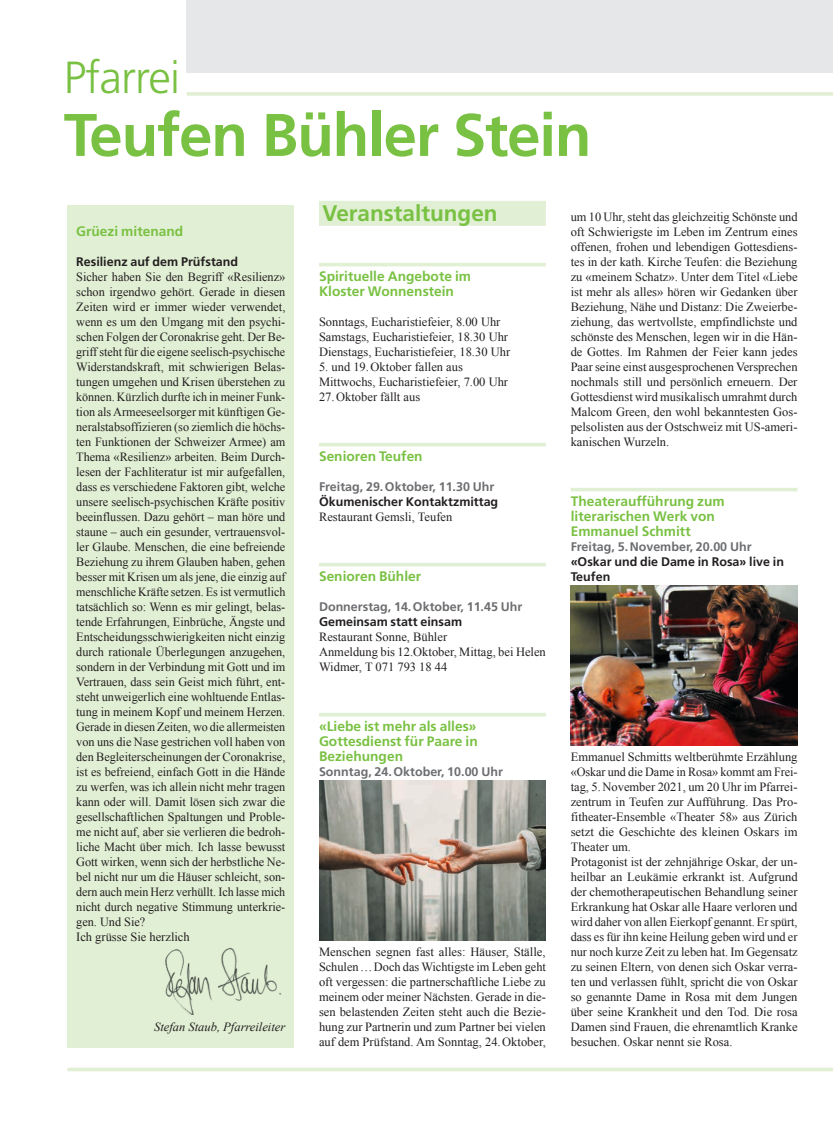
<style>
.page{position:relative;width:833px;height:1134px;background:#fff}
.page>*{position:absolute;margin:0;border:0;box-sizing:border-box;transform-origin:0 0}
.t1{font:700 60px "Frutiger LT Std";letter-spacing:-.02em;color:#79c142}
.t2{font:300 45px "Frutiger LT Std";letter-spacing:-.02em;color:#79c142}
.t3{font:700 22.5px "Frutiger LT Std";color:#79c142}
.t4{font:700 13.75px/15px "Frutiger LT Std";color:#79c142}
.t5{font:12.5px/15px "Times New Roman";color:#231f20}
.t6{font:700 12.5px "Frutiger LT Std";color:#6c6d70}
.t7{font:700 12.5px/15px "Frutiger LT Std";color:#231f20}
.t8{font:italic 12.5px "Times New Roman";color:#231f20}
</style>
<div class="page">
<div style="left:187px;top:0;width:646px;height:73px;background:#e6e7e9"></div>
<hr style="left:187px;top:92px;width:646px;height:4px;background:#e1efd4">
<hr style="left:67px;top:1068px;width:766px;height:3px;background:#e1efd4">
<div style="left:319px;top:201px;width:227px;height:25px;background:#e1efd4"></div>
<hr style="left:319px;top:263px;width:227px;height:3px;background:#e1efd4">
<hr style="left:319px;top:443px;width:227px;height:3px;background:#e1efd4">
<hr style="left:319px;top:563px;width:227px;height:3px;background:#e1efd4">
<hr style="left:319px;top:713px;width:227px;height:3px;background:#e1efd4">
<img style="left:319px;top:780px;width:227px;height:160px">
<hr style="left:570px;top:488px;width:227px;height:3px;background:#e1efd4">
<img style="left:570px;top:586px;width:227px;height:159px">
<div style="left:67px;top:206px;width:227px;height:842px;background:#e1efd4"></div>
<img style="left:165px;top:947px;width:117px;height:68px">
<h2 class="t2" style="left:64px;top:52px;width:118px">Pfarrei</h2>
<h1 class="t1" style="left:64px;top:100px;width:529px">Teufen Bühler Stein</h1>
<p class="t4" style="left:76px;top:223px;width:108px">Grüezi mitenand</p>
<p class="t7" style="left:76px;top:254px;width:163px">Resilienz auf dem Prüfstand</p>
<p class="t5" style="left:76px;top:269px;width:211px">Sicher haben Sie den Begriff «Resilienz» schon irgendwo gehört. Gerade in diesen Zeiten wird er immer wieder verwendet, wenn es um den Umgang mit den psychi&shy;schen Folgen der Coronakrise geht. Der Be&shy;griff steht für die eigene seelisch-psychische Widerstandskraft, mit schwierigen Belas&shy;tungen umgehen und Krisen überstehen zu können. Kürzlich durfte ich in meiner Funk&shy;tion als Armeeseelsorger mit künftigen Ge&shy;neralstabsoffizieren (so ziemlich die höchs&shy;ten Funktionen der Schweizer Armee) am Thema «Resilienz» arbeiten. Beim Durch&shy;lesen der Fachliteratur ist mir aufgefallen, dass es verschiedene Faktoren gibt, welche unsere seelisch-psychischen Kräfte positiv beeinflussen. Dazu gehört – man höre und staune – auch ein gesunder, vertrauensvol&shy;ler Glaube. Menschen, die eine befreiende Beziehung zu ihrem Glauben haben, gehen besser mit Krisen um als jene, die einzig auf menschliche Kräfte setzen. Es ist vermutlich tatsächlich so: Wenn es mir gelingt, belas&shy;tende Erfahrungen, Einbrüche, Ängste und Entscheidungsschwierigkeiten nicht einzig durch rationale Überlegungen anzugehen, sondern in der Verbindung mit Gott und im Vertrauen, dass sein Geist mich führt, ent&shy;steht unweigerlich eine wohltuende Entlas&shy;tung in meinem Kopf und meinem Herzen.<br>Gerade in diesen Zeiten, wo die allermeisten von uns die Nase gestrichen voll haben von den Begleiterscheinungen der Coronakrise, ist es befreiend, einfach Gott in die Hände zu werfen, was ich allein nicht mehr tragen kann oder will. Damit lösen sich zwar die gesellschaftlichen Spaltungen und Proble&shy;me nicht auf, aber sie verlieren die bedroh&shy;liche Macht über mich. Ich lasse bewusst Gott wirken, wenn sich der herbstliche Ne&shy;bel nicht nur um die Häuser schleicht, son&shy;dern auch mein Herz verhüllt. Ich lasse mich nicht durch negative Stimmung unterkrie&shy;gen. Und Sie?<br>Ich grüsse Sie herzlich</p>
<p class="t8" style="left:154px;top:1018px;width:133px">Stefan Staub, Pfarreileiter</p>
<h3 class="t3" style="left:322px;top:199px;width:177px">Veranstaltungen</h3>
<p class="t4" style="left:319px;top:268px;width:154px">Spirituelle Angebote im<br>Kloster Wonnenstein</p>
<p class="t5" style="left:319px;top:314px;width:193px">Sonntags, Eucharistiefeier, 8.00 Uhr<br>Samstags, Eucharistiefeier, 18.30 Uhr<br>Dienstags, Eucharistiefeier, 18.30 Uhr</p>
<p class="t5" style="left:319px;top:359px;width:191px">5. und 19.Oktober fallen aus<br>Mittwochs, Eucharistiefeier, 7.00 Uhr<br>27.Oktober fällt aus</p>
<p class="t4" style="left:319px;top:448px;width:105px">Senioren Teufen</p>
<p class="t6" style="left:319px;top:479px;width:177px">Freitag, 29.Oktober, 11.30 Uhr</p>
<p class="t7" style="left:319px;top:494px;width:181px">Ökumenischer Kontaktzmittag</p>
<p class="t5" style="left:319px;top:509px;width:135px">Restaurant Gemsli, Teufen</p>
<p class="t4" style="left:319px;top:568px;width:104px">Senioren Bühler</p>
<p class="t6" style="left:319px;top:599px;width:205px">Donnerstag, 14.Oktober, 11.45 Uhr</p>
<p class="t7" style="left:319px;top:614px;width:145px">Gemeinsam statt einsam</p>
<p class="t5" style="left:319px;top:629px;width:228px">Restaurant Sonne, Bühler<br>Anmeldung bis 12.Oktober, Mittag, bei Helen<br>Widmer, T 071 793 18 44</p>
<p class="t4" style="left:319px;top:718px;width:160px;text-align:justify">«Liebe ist mehr als alles» Gottesdienst für Paare in Beziehungen</p>
<p class="t6" style="left:319px;top:764px;width:185px">Sonntag, 24.Oktober, 10.00 Uhr</p>
<p class="t5" style="left:319px;top:944px;width:228px;text-align:justify">Menschen segnen fast alles: Häuser, Ställe, Schulen…Doch das Wichtigste im Leben geht oft vergessen: die partnerschaftliche Liebe zu meinem oder meiner Nächsten. Gerade in die&shy;sen belastenden Zeiten steht auch die Bezie&shy;hung zur Partnerin und zum Partner bei vielen auf dem Prüfstand. Am Sonntag, 24.Oktober,</p>
<p class="t5" style="left:570px;top:209px;width:228px;text-align:justify">um 10 Uhr, steht das gleichzeitig Schönste und oft Schwierigste im Leben im Zentrum eines offenen, frohen und lebendigen Gottesdiens&shy;tes in der kath. Kirche Teufen: die Beziehung zu «meinem Schatz». Unter dem Titel «Liebe ist mehr als alles» hören wir Gedanken über Beziehung, Nähe und Distanz: Die Zweierbe&shy;ziehung, das wertvollste, empfindlichste und schönste des Menschen, legen wir in die Hän&shy;de Gottes. Im Rahmen der Feier kann jedes Paar seine einst ausgesprochenen Versprechen nochmals still und persönlich erneuern. Der Gottesdienst wird musikalisch umrahmt durch Malcom Green, den wohl bekanntesten Gos&shy;pelsolisten aus der Ostschweiz mit US-ameri&shy;kanischen Wurzeln.</p>
<p class="t4" style="left:570px;top:493px;width:156px">Theateraufführung zum literarischen Werk von<br>Emmanuel Schmitt</p>
<p class="t6" style="left:570px;top:539px;width:182px">Freitag, 5.November, 20.00 Uhr</p>
<p class="t7" style="left:570px;top:554px;width:215px">«Oskar und die Dame in Rosa» live in<br>Teufen</p>
<p class="t5" style="left:570px;top:749px;width:228px">Emmanuel Schmitts weltberühmte Erzählung «Oskar und die Dame in Rosa» kommt am Frei&shy;tag, 5.November 2021, um 20 Uhr im Pfarrei&shy;zentrum in Teufen zur Aufführung. Das Pro&shy;fitheater-Ensemble «Theater 58» aus Zürich setzt die Geschichte des kleinen Oskars im Theater um.<br>Protagonist ist der zehnjährige Oskar, der un&shy;heilbar an Leukämie erkrankt ist. Aufgrund der chemotherapeutischen Behandlung seiner Erkrankung hat Oskar alle Haare verloren und wird daher von allen Eierkopf genannt. Er spürt, dass es für ihn keine Heilung geben wird und er nur noch kurze Zeit zu leben hat. Im Gegensatz zu seinen Eltern, von denen sich Oskar verra&shy;ten und verlassen fühlt, spricht die von Oskar so genannte Dame in Rosa mit dem Jungen über seine Krankheit und den Tod. Die rosa Damen sind Frauen, die ehrenamtlich Kranke besuchen. Oskar nennt sie Rosa.</p>
</div>
